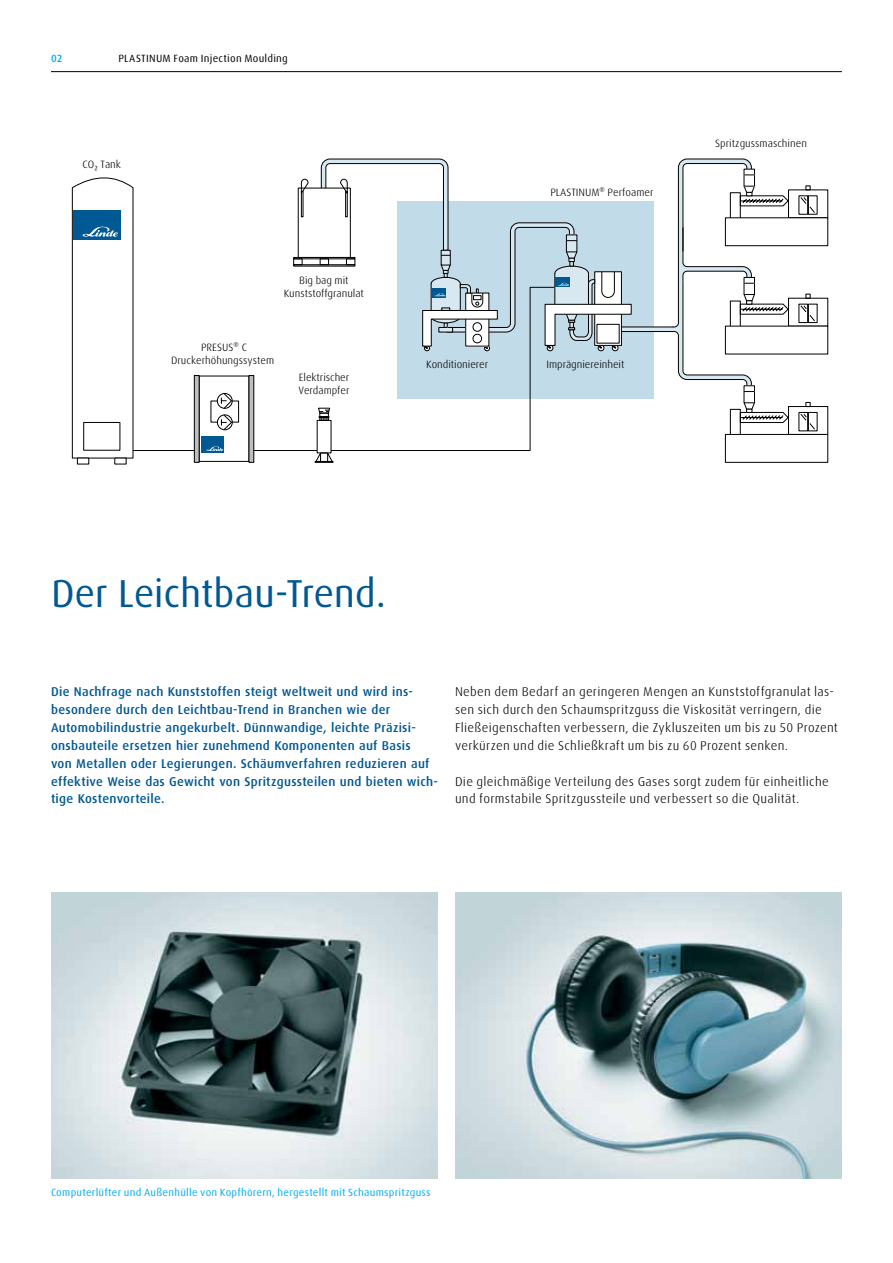
<style>
.page{position:relative;width:893px;height:1263px;background:#fff}
.page>*{position:absolute;margin:0;border:0;box-sizing:border-box;transform-origin:0 0}
.t1{font:39px "Linde Dax Global";letter-spacing:-.015em;color:#005993}
.t2{font:500 12.75px/17.9px "Linde Dax Global";letter-spacing:.025em;color:#005993}
.t3{font:300 12.75px/17.9px "Linde Dax Global";letter-spacing:.02em;color:#000}
.t4{font:300 10.65px/12.8px "Linde Dax Global";letter-spacing:-.005em;color:#000;text-align:center}
.t5{font:10.5px "Linde Dax Global";letter-spacing:.02em;color:#00aeef}
.t6{font:10.5px "Linde Dax Global";letter-spacing:.02em;color:#000}
.t7{font:500 10.5px "Linde Dax Global";color:#00aeef}
</style>
<div class="page">
<hr style="left:51px;top:71px;width:791px;height:1px;background:#000">
<div style="left:293px;top:257px;width:62px;height:2px;border:1px solid #000"></div>
<div style="left:301px;top:190px;width:2px;height:27px;border:1px solid #000"></div>
<svg style="left:301px;top:178px;width:8px;height:18px"></svg>
<div style="left:293px;top:258px;width:9px;height:7px;border:1px solid #000"></div>
<div style="left:320px;top:258px;width:9px;height:7px;border:1px solid #000"></div>
<svg style="left:134px;top:375px;width:421px;height:76px"></svg>
<svg style="left:71px;top:177px;width:63px;height:288px"></svg>
<div style="left:725px;top:434px;width:103px;height:29px;border:1px solid #000"></div>
<svg style="left:730px;top:402px;width:98px;height:59px"></svg>
<div style="left:744px;top:385px;width:11px;height:18px;border:1px solid #000"></div>
<svg style="left:321px;top:158px;width:507px;height:234px"></svg>
<div style="left:199px;top:376px;width:50px;height:85px;background:#fff"></div>
<div style="left:211px;top:401px;width:28px;height:21px;border:1px solid #000"></div>
<div style="left:217px;top:393px;width:16px;height:16px;border:1px solid #000;border-radius:50%"></div>
<div style="left:217px;top:414px;width:16px;height:16px;border:1px solid #000;border-radius:50%"></div>
<svg style="left:220px;top:392px;width:13px;height:39px"></svg>
<div style="left:201px;top:436px;width:23px;height:17px;background:#005993"></div>
<svg style="left:206px;top:446px;width:17px;height:5px"></svg>
<div style="left:194px;top:375px;width:5px;height:87px;background:#bcbec0"></div>
<div style="left:194px;top:375px;width:6px;height:88px;border:1px solid #000"></div>
<div style="left:249px;top:375px;width:5px;height:87px;background:#bcbec0"></div>
<div style="left:249px;top:375px;width:5px;height:88px;border:1px solid #000"></div>
<div style="left:317px;top:420px;width:14px;height:33px;background:#fff"></div>
<div style="left:319px;top:417px;width:10px;height:4px;border:1px solid #000"></div>
<svg style="left:318px;top:407px;width:13px;height:13px"></svg>
<svg style="left:315px;top:452px;width:18px;height:11px"></svg>
<img style="left:51px;top:893px;width:387px;height:285px">
<img style="left:455px;top:893px;width:387px;height:285px">
<p class="t7" style="left:51px;top:52px;width:13px">02</p>
<p class="t6" style="left:118px;top:52px;width:171px">PLASTINUM Foam Injection Moulding</p>
<p class="t4" style="left:83px;top:158px;width:40px">CO₂ Tank</p>
<p class="t4" style="left:284px;top:274px;width:82px">Big bag mit<br>Kunststoffgranulat</p>
<p class="t4" style="left:171px;top:341px;width:105px">PRESUS® C<br>Druckerhöhungssystem</p>
<p class="t4" style="left:298px;top:371px;width:53px;text-align:left">Elektrischer<br>Verdampfer</p>
<p class="t4" style="left:550px;top:186px;width:105px">PLASTINUM® Perfoamer</p>
<p class="t4" style="left:715px;top:137px;width:93px">Spritzgussmaschinen</p>
<p class="t4" style="left:426px;top:358px;width:64px">Konditionierer</p>
<p class="t4" style="left:546px;top:358px;width:80px">Imprägniereinheit</p>
<h1 class="t1" style="left:51px;top:571px;width:336px">Der Leichtbau-Trend.</h1>
<p class="t2" style="left:51px;top:683px;width:388px">Die Nachfrage nach Kunststoffen steigt weltweit und wird ins&shy;besondere durch den Leichtbau-Trend in Branchen wie der Automobilindustrie angekurbelt. Dünnwandige, leichte Präzisi&shy;onsbauteile ersetzen hier zunehmend Komponenten auf Basis<br>von Metallen oder Legierungen. Schäumverfahren reduzieren auf effektive Weise das Gewicht von Spritzgussteilen und bieten wich&shy;tige Kostenvorteile.</p>
<p class="t3" style="left:455px;top:683px;width:384px">Neben dem Bedarf an geringeren Mengen an Kunststoffgranulat las&shy;sen sich durch den Schaumspritzguss die Viskosität verringern, die Fließeigenschaften verbessern, die Zykluszeiten um bis zu 50 Prozent verkürzen und die Schließkraft um bis zu 60 Prozent senken.</p>
<p class="t3" style="left:455px;top:772px;width:375px">Die gleichmäßige Verteilung des Gases sorgt zudem für einheitliche und formstabile Spritzgussteile und verbessert so die Qualität.</p>
<p class="t5" style="left:51px;top:1186px;width:381px">Computerlüfter und Außenhülle von Kopfhörern, hergestellt mit Schaumspritzguss</p>
</div>
